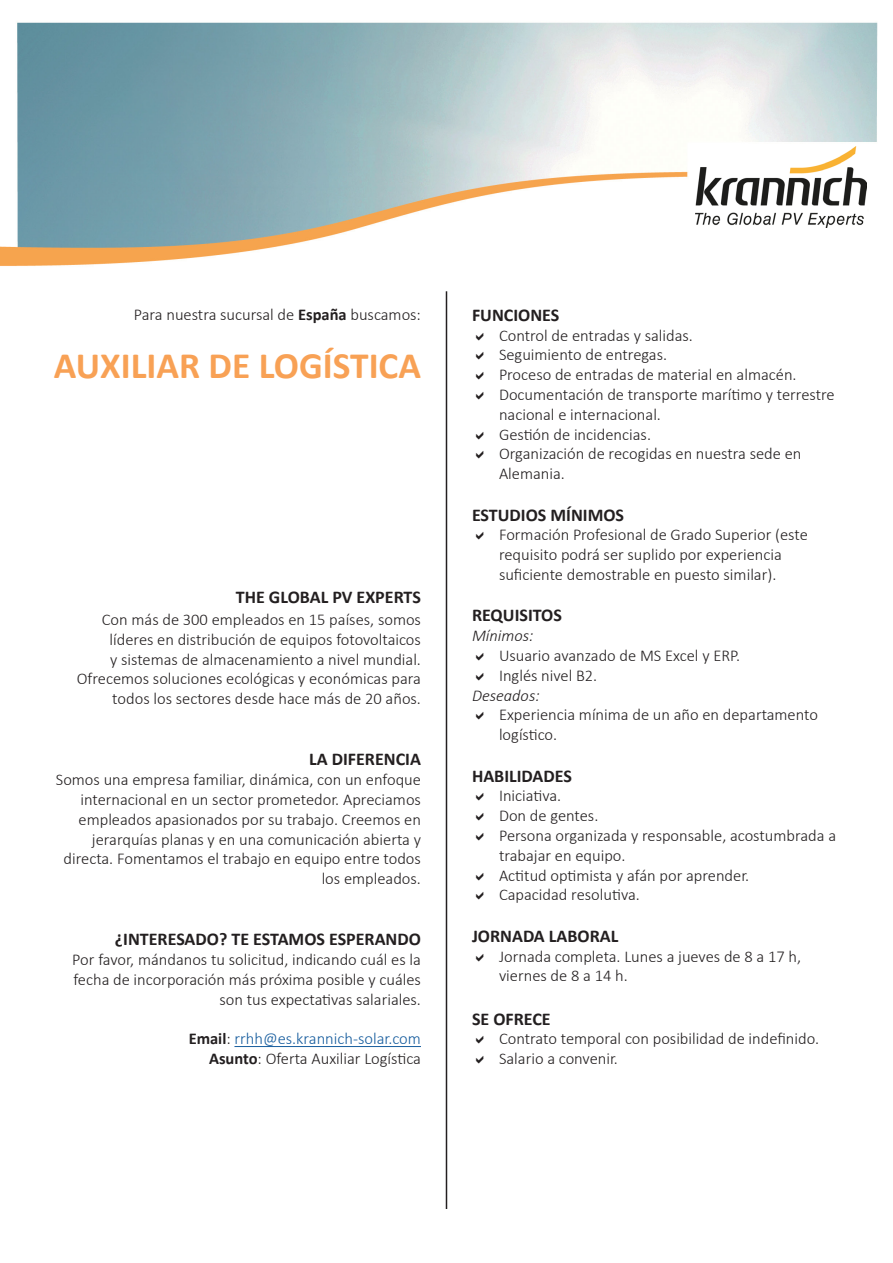
<style>
.page{position:relative;width:893px;height:1263px;background:#fff}
.page>*{position:absolute;margin:0;border:0;box-sizing:border-box;transform-origin:0 0}
.t1{font:700 37.35px "Calibri";color:#f8a155}
.t2{font:700 18px "Calibri";color:#231f20}
.t3{font:300 16.5px/19.8px "Calibri";color:#231f20}
.t4{font:300 16.5px "Calibri";color:#175d9e}
.t5{font:italic 300 16.5px "Calibri";color:#231f20}
.s1{font-weight:700}
.s2{font-weight:700;color:#231f20}
.s3{color:#231f20}
</style>
<div class="page">
<hr style="left:446px;top:291px;width:1px;height:918px;background:#231f20">
<hr style="left:234px;top:1046px;width:187px;height:1px;background:#175d9e">
<img style="left:0;top:22px;width:878px;height:244px">
<img style="left:695px;top:146px;width:172px;height:82px">
<p class="t3" style="left:134px;top:304px;width:289px">Para nuestra sucursal de <span class="s1">España</span> buscamos:</p>
<p class="t1" style="left:54px;top:339px;width:369px">AUXILIAR DE LOGÍSTICA</p>
<p class="t2" style="left:236px;top:585px;width:187px">THE GLOBAL PV EXPERTS</p>
<p class="t3" style="left:77px;top:609px;width:346px;text-align:right">Con más de 300 empleados en 15 países, somos líderes en distribución de equipos fotovoltaicos<br>y sistemas de almacenamiento a nivel mundial.<br>Ofrecemos soluciones ecológicas y económicas para todos los sectores desde hace más de 20 años.</p>
<p class="t2" style="left:309px;top:747px;width:113px">LA DIFERENCIA</p>
<p class="t3" style="left:56px;top:770px;width:367px;text-align:right">Somos una empresa familiar, dinámica, con un enfoque internacional en un sector prometedor. Apreciamos empleados apasionados por su trabajo. Creemos en jerarquías planas y en una comunicación abierta y directa. Fomentamos el trabajo en equipo entre todos los empleados.</p>
<p class="t2" style="left:115px;top:927px;width:308px">¿INTERESADO? TE ESTAMOS ESPERANDO</p>
<p class="t3" style="left:72px;top:950px;width:350px;text-align:right">Por favor, mándanos tu solicitud, indicando cuál es la fecha de incorporación más próxima posible y cuáles son tus expectativas salariales.</p>
<p class="t4" style="left:189px;top:1029px;width:234px"><span class="s2">Email</span><span class="s3">:</span> rrhh@es.krannich-solar.com</p>
<p class="t3" style="left:209px;top:1049px;width:213px"><span class="s1">Asunto</span>: Oferta Auxiliar Logística</p>
<p class="t2" style="left:472px;top:302px;width:89px">FUNCIONES</p>
<p class="t3" style="left:499px;top:325px;width:195px">Control de entradas y salidas.</p>
<p class="t3" style="left:499px;top:345px;width:170px">Seguimiento de entregas.</p>
<p class="t3" style="left:499px;top:365px;width:299px">Proceso de entradas de material en almacén.</p>
<p class="t3" style="left:499px;top:384px;width:337px">Documentación de transporte marítimo y terrestre nacional e internacional.</p>
<p class="t3" style="left:499px;top:424px;width:154px">Gestión de incidencias.</p>
<p class="t3" style="left:499px;top:444px;width:304px">Organización de recogidas en nuestra sede en<br>Alemania.</p>
<p class="t2" style="left:472px;top:502px;width:154px">ESTUDIOS MÍNIMOS</p>
<p class="t3" style="left:499px;top:525px;width:310px">Formación Profesional de Grado Superior (este requisito podrá ser suplido por experiencia suficiente demostrable en puesto similar).</p>
<p class="t2" style="left:472px;top:603px;width:91px">REQUISITOS</p>
<p class="t5" style="left:472px;top:625px;width:63px">Mínimos:</p>
<p class="t3" style="left:499px;top:645px;width:243px">Usuario avanzado de MS Excel y ERP.</p>
<p class="t3" style="left:499px;top:665px;width:100px">Inglés nivel B2.</p>
<p class="t5" style="left:472px;top:685px;width:69px">Deseados:</p>
<p class="t3" style="left:499px;top:705px;width:320px">Experiencia mínima de un año en departamento logístico.</p>
<p class="t2" style="left:472px;top:763px;width:101px">HABILIDADES</p>
<p class="t3" style="left:499px;top:786px;width:64px">Iniciativa.</p>
<p class="t3" style="left:499px;top:806px;width:101px">Don de gentes.</p>
<p class="t3" style="left:499px;top:825px;width:339px">Persona organizada y responsable, acostumbrada a trabajar en equipo.</p>
<p class="t3" style="left:499px;top:865px;width:252px">Actitud optimista y afán por aprender.</p>
<p class="t3" style="left:499px;top:885px;width:142px">Capacidad resolutiva.</p>
<p class="t2" style="left:472px;top:923px;width:148px">JORNADA LABORAL</p>
<p class="t3" style="left:499px;top:946px;width:304px">Jornada completa. Lunes a jueves de 8 a 17 h, viernes de 8 a 14 h.</p>
<p class="t2" style="left:472px;top:1006px;width:80px">SE OFRECE</p>
<p class="t3" style="left:499px;top:1029px;width:322px">Contrato temporal con posibilidad de indefinido.</p>
<p class="t3" style="left:499px;top:1049px;width:120px">Salario a convenir.</p>
</div>
